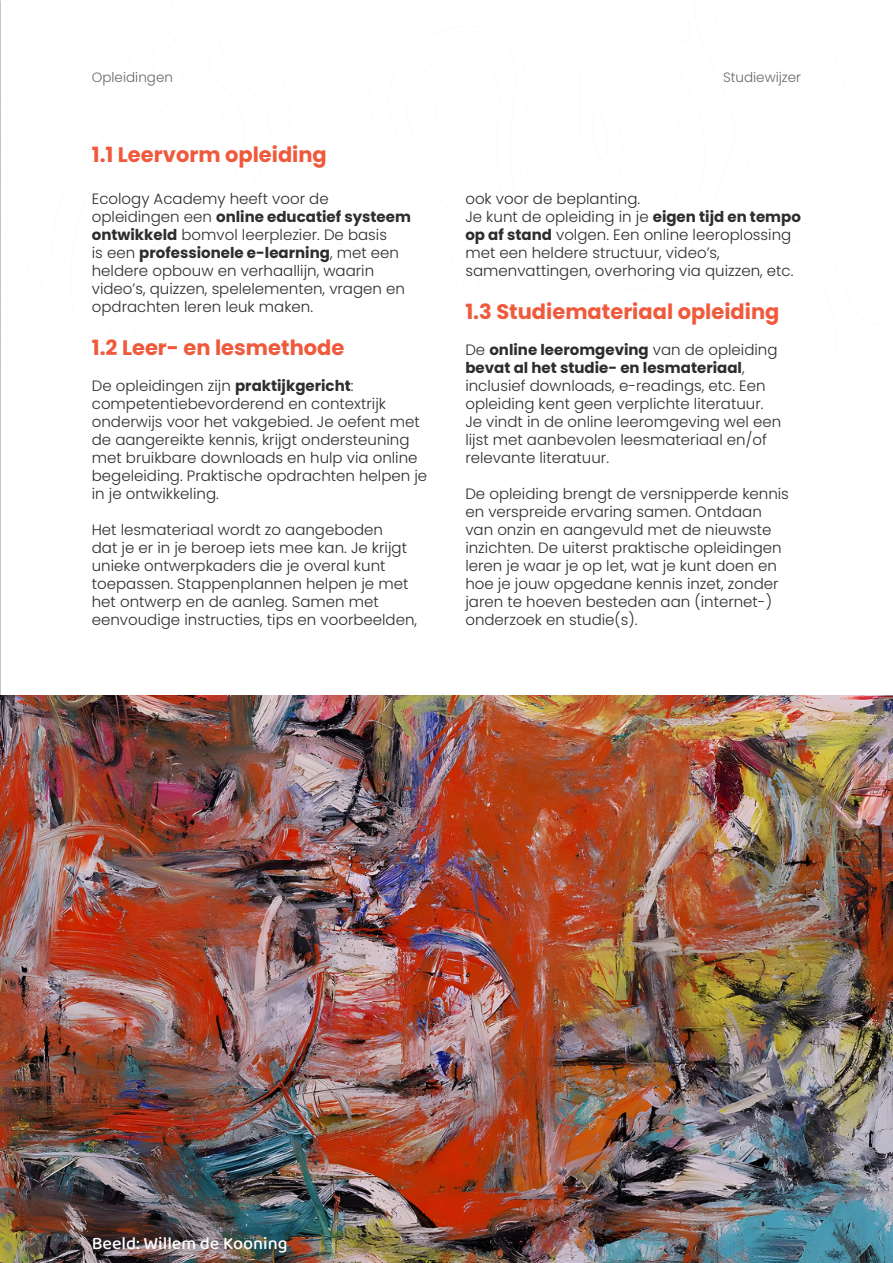
<style>
.page{position:relative;width:893px;height:1263px;background:#fff}
.page>*{position:absolute;margin:0;border:0;box-sizing:border-box;transform-origin:0 0}
.t1{font:700 21px "Poppins";color:#f05a3c}
.t2{font:500 18px "Baloo Bhaijaan 2";color:#fff}
.t3{font:300 15px/18px "Poppins";color:#2c2d2c}
.t4{font:300 13.5px "Poppins";color:#6b6767}
.s1{font-weight:700}
</style>
<div class="page">
<svg style="left:0;top:0;width:1px;height:312px"></svg>
<img style="left:0;top:695px;width:893px;height:568px">
<p class="t4" style="left:92px;top:69px;width:83px">Opleidingen</p>
<p class="t1" style="left:92px;top:143px;width:237px">1.1 Leervorm opleiding</p>
<p class="t3" style="left:92px;top:190px;width:321px">Ecology Academy heeft voor de opleidingen een <span class="s1">online educatief systeem ontwikkeld</span> bomvol leerplezier. De basis<br>is een <span class="s1">professionele e-learning</span>, met een heldere opbouw en verhaallijn, waarin video’s, quizzen, spelelementen, vragen en opdrachten leren leuk maken.</p>
<p class="t1" style="left:92px;top:335px;width:254px">1.2 Leer- en lesmethode</p>
<p class="t3" style="left:92px;top:377px;width:337px">De opleidingen zijn <span class="s1">praktijkgericht</span>: competentiebevorderend en contextrijk onderwijs voor het vakgebied. Je oefent met de aangereikte kennis, krijgt ondersteuning met bruikbare downloads en hulp via online begeleiding. Praktische opdrachten helpen je in je ontwikkeling.</p>
<p class="t3" style="left:92px;top:521px;width:327px">Het lesmateriaal wordt zo aangeboden<br>dat je er in je beroep iets mee kan. Je krijgt unieke ontwerpkaders die je overal kunt toepassen. Stappenplannen helpen je met het ontwerp en de aanleg. Samen met eenvoudige instructies, tips en voorbeelden,</p>
<p class="t4" style="left:723px;top:69px;width:80px">Studiewijzer</p>
<p class="t3" style="left:465px;top:190px;width:176px">ook voor de beplanting.</p>
<p class="t3" style="left:465px;top:208px;width:337px">Je kunt de opleiding in je <span class="s1">eigen tijd en tempo op af stand</span> volgen. Een online leeroplossing met een heldere structuur, video’s, samenvattingen, overhoring via quizzen, etc.</p>
<p class="t1" style="left:465px;top:299px;width:316px">1.3 Studiemateriaal opleiding</p>
<p class="t3" style="left:465px;top:341px;width:317px">De <span class="s1">online leeromgeving</span> van de opleiding <span class="s1">bevat al het studie- en lesmateriaal</span>, inclusief downloads, e-readings, etc. Een opleiding kent geen verplichte literatuur.<br>Je vindt in de online leeromgeving wel een lijst met aanbevolen leesmateriaal en/of relevante literatuur.</p>
<p class="t3" style="left:465px;top:485px;width:325px">De opleiding brengt de versnipperde kennis en verspreide ervaring samen. Ontdaan van onzin en aangevuld met de nieuwste inzichten. De uiterst praktische opleidingen leren je waar je op let, wat je kunt doen en hoe je jouw opgedane kennis inzet, zonder jaren te hoeven besteden aan (internet-) onderzoek en studie(s).</p>
<p class="t2" style="left:92px;top:1232px;width:197px">Beeld: Willem de Kooning</p>
</div>
